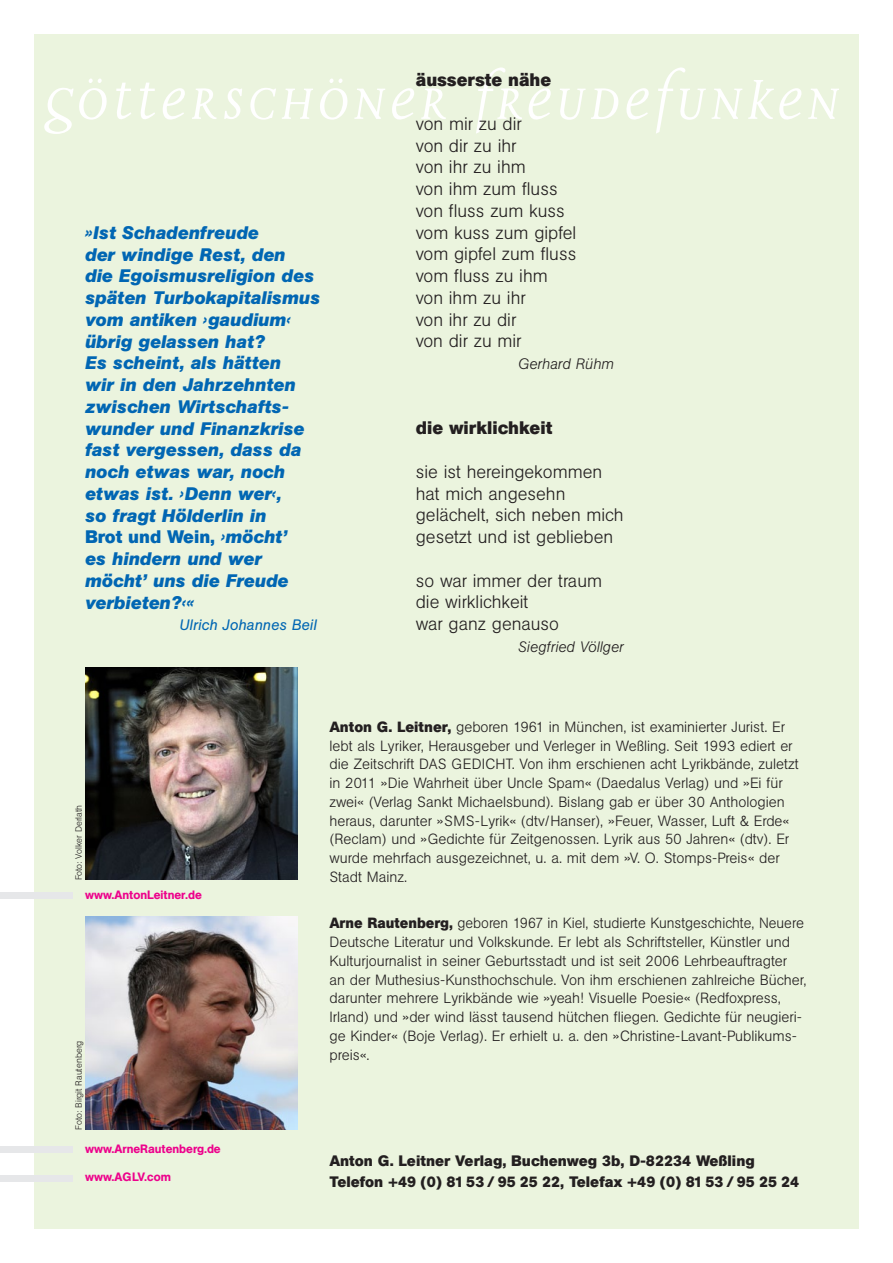
<style>
.page{position:relative;width:893px;height:1263px;background:#fff}
.page>*{position:absolute;margin:0;border:0;box-sizing:border-box;transform-origin:0 0}
.t1{font:italic 78.6px "Disturbance";letter-spacing:.05em;color:#fff;scale:.91 1}
.t2{font:italic 700 18px/21.8px "AG Buch BQ";color:#0166b3}
.t3{font:300 18px/21.8px "AG Buch BQ";color:#231f20}
.t4{font:700 18px "AG Buch BQ";color:#231f20}
.t5{font:700 15px/21px "AG Buch BQ";color:#231f20}
.t6{font:italic 300 15px "AG Buch BQ";color:#231f20}
.t7{font:italic 15px "AG Buch BQ";color:#0166b3}
.t8{font:300 14.7px/18.8px "AG Buch BQ";color:#231f20}
.t9{font:500 12px "AG Buch BQ";color:#ed028c}
.t10{font:300 9px "AG Buch BQ";color:#231f20}
.s1{font-family:"Akzidenz Grotesk BE"}
.s2{font-style:normal}
.s3{font-weight:700}
</style>
<div class="page">
<div style="left:34px;top:34px;width:825px;height:1195px;background:#ebf4de"></div>
<img style="left:85px;top:917px;width:213px;height:212px">
<img style="left:85px;top:667px;width:213px;height:213px">
<div style="left:0;top:892px;width:72px;height:7px;background:#e6e7e9"></div>
<div style="left:0;top:1146px;width:72px;height:7px;background:#e6e7e9"></div>
<div style="left:0;top:1175px;width:72px;height:6px;background:#e6e7e9"></div>
<h1 class="t1" style="left:44px;top:65px;width:877px">Götterschöner Freudefunken</h1>
<p class="t4" style="left:416px;top:69px;width:137px">äusserste nähe</p>
<p class="t3" style="left:416px;top:113px;width:162px">von mir zu dir<br>von dir zu ihr<br>von ihr zu ihm<br>von ihm zum fluss von fluss zum kuss vom kuss zum gipfel vom gipfel zum fluss vom fluss zu ihm von ihm zu ihr<br>von ihr zu dir<br>von dir zu mir</p>
<p class="t6" style="left:518px;top:355px;width:97px">Gerhard Rühm</p>
<p class="t2" style="left:85px;top:222px;width:237px"><span class="s1">»</span>Ist Schadenfreude<br>der windige Rest, den<br>die Egoismusreligion des späten Turbokapitalismus vom antiken <span class="s1">›</span>gaudium<span class="s1">‹ </span>übrig gelassen hat?<br>Es scheint, als hätten<br>wir in den Jahrzehnten zwischen Wirtschafts&shy;wunder und Finanzkrise fast vergessen, dass da noch etwas war, noch etwas ist. <span class="s1">›</span>Denn wer<span class="s1">‹</span>,<br>so fragt Hölderlin in<br><span class="s2">Brot und Wein,</span> <span class="s1">›</span>möcht’<br>es hindern und wer möcht’ uns die Freude verbieten?<span class="s1">‹«</span></p>
<p class="t7" style="left:180px;top:617px;width:139px">Ulrich Johannes Beil</p>
<p class="t4" style="left:416px;top:417px;width:138px">die wirklichkeit</p>
<p class="t3" style="left:416px;top:461px;width:209px">sie ist hereingekommen hat mich angesehn gelächelt, sich neben mich gesetzt und ist geblieben</p>
<p class="t3" style="left:416px;top:570px;width:188px">so war immer der traum die wirklichkeit<br>war ganz genauso</p>
<p class="t6" style="left:518px;top:638px;width:107px">Siegfried Völlger</p>
<p class="t10" style="left:73px;top:880px;width:77px;rotate:-90deg">Foto: Volker Derlath</p>
<p class="t9" style="left:85px;top:887px;width:118px">www.AntonLeitner.de</p>
<p class="t10" style="left:73px;top:1129px;width:90px;rotate:-90deg">Foto: Birgit Rautenberg</p>
<p class="t9" style="left:85px;top:1142px;width:137px">www.ArneRautenberg.de</p>
<p class="t9" style="left:85px;top:1169px;width:88px">www.aglv.com</p>
<p class="t8" style="left:329px;top:717px;width:465px"><span class="s3">Anton G. Leitner,</span> geboren 1961 in München, ist examinierter Jurist. Er lebt als Lyriker, Herausgeber und Verleger in Weßling. Seit 1993 ediert er die Zeitschrift Das Gedicht</p>
<p class="t8" style="left:329px;top:755px;width:471px;text-indent:182px">. Von ihm erschienen acht Lyrikbände, zuletzt in 2011 »Die Wahrheit über Uncle Spam« (Daedalus Verlag) und »Ei für zwei« (Verlag Sankt Michaelsbund). Bislang gab er über 30 Anthologien heraus, darunter »SMS-Lyrik« (dtv/Hanser), »Feuer, Wasser, Luft &amp; Erde« (Reclam) und »Gedichte für Zeitgenossen. Lyrik aus 50 Jahren« (dtv). Er wurde mehrfach ausgezeichnet, u. a. mit dem »V. O. Stomps-Preis« der Stadt Mainz.</p>
<p class="t8" style="left:329px;top:914px;width:478px"><span class="s3">Arne Rautenberg,</span> geboren 1967 in Kiel, studierte Kunstgeschichte, Neuere Deutsche Literatur und Volkskunde. Er lebt als Schriftsteller, Künstler und Kulturjournalist in seiner Geburtsstadt und ist seit 2006 Lehrbeauftragter an der Muthesius-Kunsthochschule. Von ihm erschienen zahlreiche Bücher, darunter mehrere Lyrikbände wie »yeah! Visuelle Poesie« (Redfoxpress, Irland) und »der wind lässt tausend hütchen fliegen. Gedichte für neugieri&shy;ge Kinder« (Boje Verlag). Er erhielt u. a. den »Christine-Lavant-Publikums&shy;preis«.</p>
<p class="t5" style="left:330px;top:1150px;width:471px">Anton G. Leitner Verlag, Buchenweg 3b, D-82234 Weßling<br>Telefon +49 (0) 81 53 / 95 25 22, Telefax +49 (0) 81 53 / 95 25 24</p>
</div>
